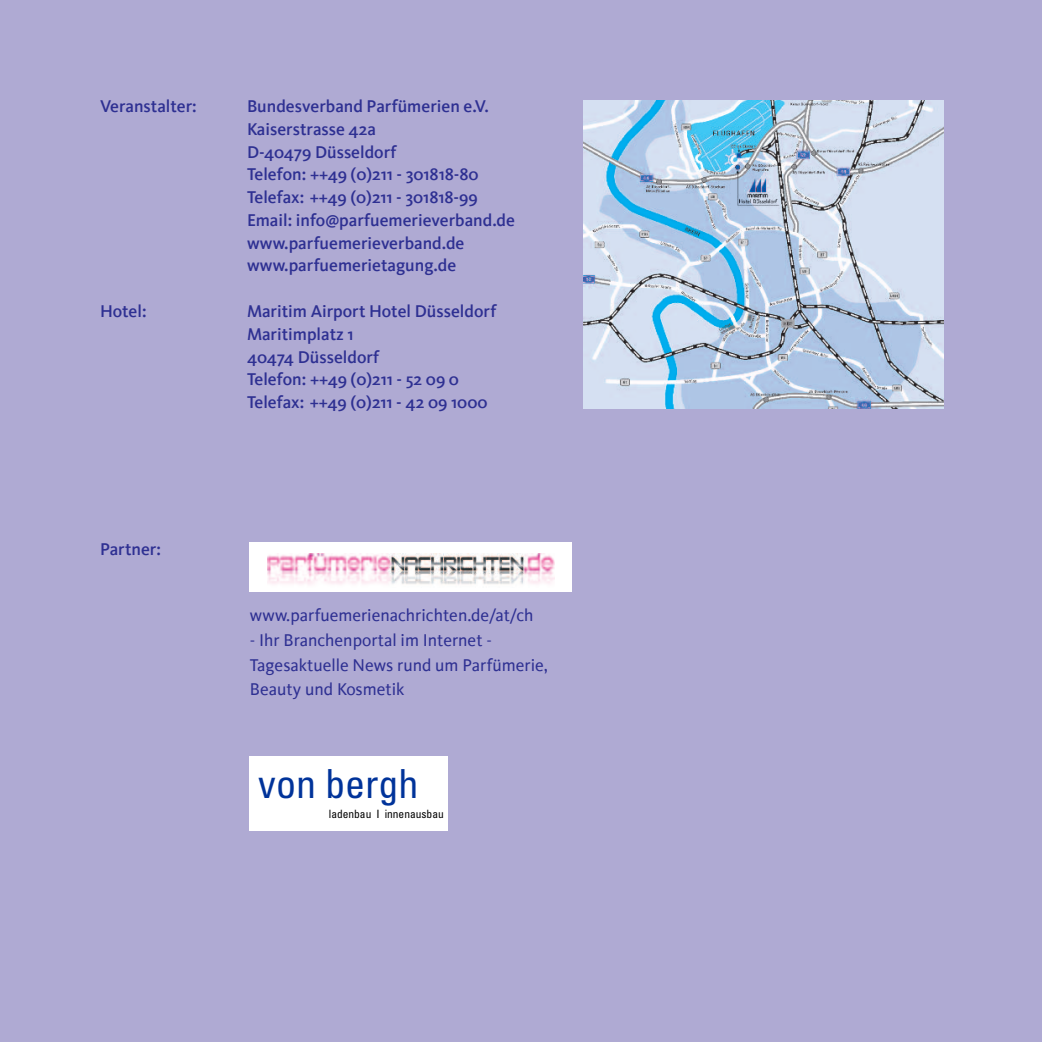
<style>
.page{position:relative;width:1042px;height:1042px;background:#afaad3}
.page>*{position:absolute;margin:0;border:0;box-sizing:border-box;transform-origin:0 0}
.t1{font:40.07px "Univers LT Std Cn+JSXEGH";color:#00339a}
.t2{font:500 17.5px/22.8px "CDU Kievit";color:#2e3092}
.t3{font:17.5px/24.8px "CDU Kievit";color:#2e3092}
.t4{font:11.38px "Univers LT Std Cn+JSXEGH";color:#010000}
</style>
<div class="page">
<img style="left:583px;top:100px;width:360px;height:308px">
<div style="left:250px;top:542px;width:322px;height:50px;background:#fff"></div>
<img style="left:268px;top:553px;width:287px;height:32px">
<div style="left:250px;top:756px;width:197px;height:75px;background:#fff"></div>
<p class="t2" style="left:100px;top:95px;width:98px">Veranstalter:</p>
<p class="t2" style="left:247px;top:95px;width:269px">Bundesverband Parfümerien e.V.<br>Kaiserstrasse 42a<br>D-40479 Düsseldorf<br>Telefon: ++49 (0)211 - 301818-80<br>Telefax: ++49 (0)211 - 301818-99<br>Email: info@parfuemerieverband.de www.parfuemerieverband.de www.parfuemerietagung.de</p>
<p class="t2" style="left:100px;top:300px;width:48px">Hotel:</p>
<p class="t2" style="left:247px;top:300px;width:251px">Maritim Airport Hotel Düsseldorf<br>Maritimplatz 1<br>40474 Düsseldorf<br>Telefon: ++49 (0)211 - 52 09 0<br>Telefax: ++49 (0)211 - 42 09 1000</p>
<p class="t2" style="left:100px;top:538px;width:62px">Partner:</p>
<p class="t3" style="left:250px;top:603px;width:285px">www.parfuemerienachrichten.de/at/ch</p>
<p class="t3" style="left:250px;top:627px;width:299px">- Ihr Branchenportal im Internet -<br>Tagesaktuelle News rund um Parfümerie,<br>Beauty und Kosmetik</p>
<h1 class="t1" style="left:258px;top:769px;width:162px">von bergh</h1>
<p class="t4" style="left:329px;top:810px;width:116px">ladenbau I innenausbau</p>
</div>
